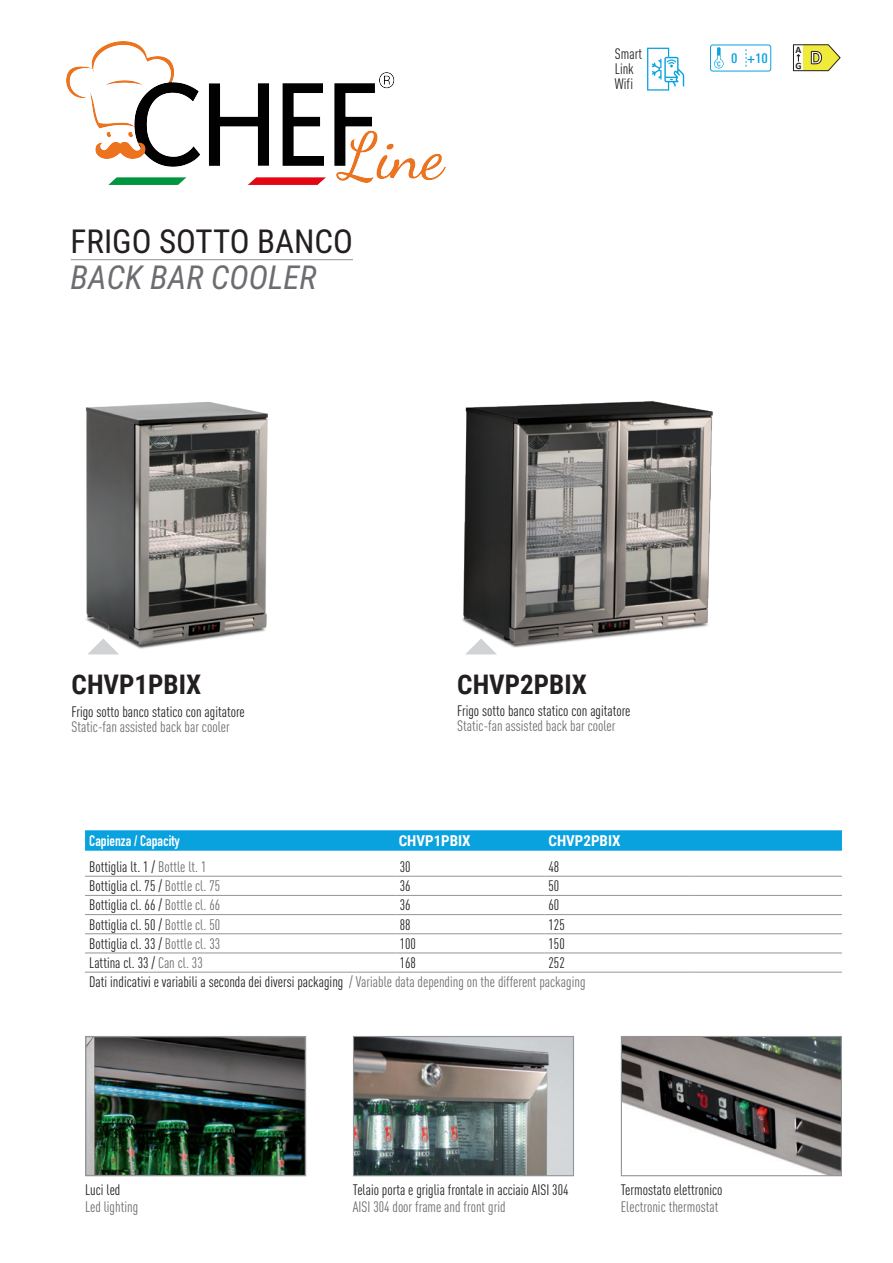
<style>
.page{position:relative;width:893px;height:1263px;background:#fff}
.page>*{position:absolute;margin:0;border:0;box-sizing:border-box;transform-origin:0 0}
.t1{font:33px "Roboto Condensed";color:#231f20}
.t2{font:italic 33px "Roboto Condensed";color:#6c6d70}
.t3{font:700 27px "Roboto Condensed";color:#231f20}
.t4{font:15px "DIN Cond";color:#231f20}
.t5{font:15px "DIN Cond";color:#6c6d70}
.t6{font:700 15px "Roboto Condensed";color:#fff}
.t7{font:700 15px "DIN Condensed";color:#fff}
.t8{font:500 condensed 13.5px "Linotype Univers";color:#0aa2de}
.t9{font:700 9.75px "Calibri";color:#231f20}
.s1{color:#6c6d70}
</style>
<div class="page">
<img style="left:462px;top:401px;width:251px;height:247px">
<img style="left:86px;top:401px;width:182px;height:254px">
<svg style="left:85px;top:830px;width:757px;height:21px;background:#10a4de"></svg>
<hr style="left:85px;top:876px;width:310px;height:1px;background:#939598">
<hr style="left:395px;top:876px;width:149px;height:1px;background:#939598">
<hr style="left:544px;top:876px;width:149px;height:1px;background:#939598">
<hr style="left:693px;top:876px;width:149px;height:1px;background:#939598">
<hr style="left:85px;top:895px;width:310px;height:1px;background:#939598">
<hr style="left:395px;top:895px;width:149px;height:1px;background:#939598">
<hr style="left:544px;top:895px;width:149px;height:1px;background:#939598">
<hr style="left:693px;top:895px;width:149px;height:1px;background:#939598">
<hr style="left:85px;top:914px;width:310px;height:1px;background:#939598">
<hr style="left:395px;top:914px;width:149px;height:1px;background:#939598">
<hr style="left:544px;top:914px;width:149px;height:1px;background:#939598">
<hr style="left:693px;top:914px;width:149px;height:1px;background:#939598">
<hr style="left:85px;top:933px;width:310px;height:1px;background:#939598">
<hr style="left:395px;top:933px;width:149px;height:1px;background:#939598">
<hr style="left:544px;top:933px;width:149px;height:1px;background:#939598">
<hr style="left:693px;top:933px;width:149px;height:1px;background:#939598">
<hr style="left:85px;top:952px;width:310px;height:1px;background:#939598">
<hr style="left:395px;top:952px;width:149px;height:1px;background:#939598">
<hr style="left:544px;top:952px;width:149px;height:1px;background:#939598">
<hr style="left:693px;top:952px;width:149px;height:1px;background:#939598">
<hr style="left:395px;top:972px;width:149px;height:1px;background:#939598">
<hr style="left:544px;top:972px;width:149px;height:1px;background:#939598">
<hr style="left:693px;top:972px;width:149px;height:1px;background:#939598">
<hr style="left:85px;top:972px;width:310px;height:1px;background:#939598">
<img style="left:87px;top:1038px;width:217px;height:136px">
<div style="left:85px;top:1036px;width:221px;height:140px;border:1px solid #939598"></div>
<img style="left:355px;top:1038px;width:217px;height:136px">
<div style="left:353px;top:1036px;width:221px;height:140px;border:1px solid #939598"></div>
<img style="left:623px;top:1038px;width:217px;height:136px">
<div style="left:621px;top:1036px;width:221px;height:140px;border:1px solid #939598"></div>
<svg style="left:793px;top:44px;width:47px;height:27px"></svg>
<svg style="left:647px;top:48px;width:37px;height:43px"></svg>
<svg style="left:714px;top:47px;width:10px;height:21px"></svg>
<svg style="left:746px;top:49px;width:1px;height:18px"></svg>
<div style="left:710px;top:45px;width:61px;height:26px;border:1px solid #0aa2de;border-radius:2px"></div>
<svg style="left:87px;top:638px;width:32px;height:16px"></svg>
<svg style="left:465px;top:638px;width:32px;height:16px"></svg>
<hr style="left:71px;top:259px;width:282px;height:1px;background:#939598">
<img style="left:67px;top:42px;width:378px;height:142px">
<p class="t1" style="left:71px;top:218px;width:284px">FRIGO SOTTO BANCO</p>
<p class="t2" style="left:71px;top:254px;width:247px">BACK BAR COOLER</p>
<p class="t9" style="left:795px;top:43px;width:7px">A</p>
<p class="t4" style="left:615px;top:45px;width:29px">Smart</p>
<p class="t9" style="left:795px;top:59px;width:28px">G <sup>D</sup></p>
<p class="t8" style="left:731px;top:51px;width:8px">0</p>
<p class="t8" style="left:747px;top:51px;width:22px">+10</p>
<p class="t4" style="left:615px;top:60px;width:20px">Link</p>
<p class="t4" style="left:615px;top:75px;width:20px">Wifi</p>
<p class="t3" style="left:72px;top:665px;width:131px">CHVP1PBIX</p>
<p class="t4" style="left:72px;top:703px;width:175px">Frigo sotto banco statico con agitatore</p>
<p class="t5" style="left:72px;top:718px;width:160px">Static-fan assisted back bar cooler</p>
<h2 class="t3" style="left:457px;top:665px;width:131px">CHVP2PBIX</h2>
<p class="t4" style="left:457px;top:702px;width:175px">Frigo sotto banco statico con agitatore</p>
<p class="t5" style="left:457px;top:717px;width:160px">Static-fan assisted back bar cooler</p>
<p class="t7" style="left:89px;top:830px;width:92px">Capienza / Capacity</p>
<p class="t6" style="left:399px;top:830px;width:73px">CHVP1PBIX</p>
<p class="t6" style="left:549px;top:830px;width:73px">CHVP2PBIX</p>
<p class="t4" style="left:89px;top:858px;width:119px">Bottiglia lt. 1 / <span class="s1">Bottle lt. 1</span></p>
<p class="t4" style="left:400px;top:858px;width:12px">30</p>
<p class="t4" style="left:549px;top:858px;width:12px">48</p>
<p class="t4" style="left:89px;top:877px;width:132px">Bottiglia cl. 75 / <span class="s1">Bottle cl. 75</span></p>
<p class="t4" style="left:400px;top:877px;width:12px">36</p>
<p class="t4" style="left:549px;top:877px;width:12px">50</p>
<p class="t4" style="left:89px;top:896px;width:132px">Bottiglia cl. 66 / <span class="s1">Bottle cl. 66</span></p>
<p class="t4" style="left:400px;top:896px;width:12px">36</p>
<p class="t4" style="left:549px;top:896px;width:12px">60</p>
<p class="t4" style="left:89px;top:915px;width:132px">Bottiglia cl. 50 / <span class="s1">Bottle cl. 50</span></p>
<p class="t4" style="left:400px;top:915px;width:12px">88</p>
<p class="t4" style="left:549px;top:915px;width:18px">125</p>
<p class="t4" style="left:89px;top:935px;width:132px">Bottiglia cl. 33 / <span class="s1">Bottle cl. 33</span></p>
<p class="t4" style="left:400px;top:935px;width:18px">100</p>
<p class="t4" style="left:549px;top:935px;width:18px">150</p>
<p class="t4" style="left:89px;top:954px;width:115px">Lattina cl. 33 / <span class="s1">Can cl. 33</span></p>
<p class="t4" style="left:400px;top:954px;width:18px">168</p>
<p class="t4" style="left:549px;top:954px;width:18px">252</p>
<p class="t4" style="left:89px;top:973px;width:498px">Dati indicativi e variabili a seconda dei diversi packaging <span class="s1">/ Variable data depending on the different packaging</span></p>
<p class="t4" style="left:85px;top:1181px;width:37px">Luci led</p>
<p class="t5" style="left:85px;top:1198px;width:55px">Led lighting</p>
<p class="t4" style="left:353px;top:1181px;width:217px">Telaio porta e griglia frontale in acciaio AISI 304</p>
<p class="t5" style="left:353px;top:1198px;width:154px">AISI 304 door frame and front grid</p>
<p class="t4" style="left:621px;top:1181px;width:103px">Termostato elettronico</p>
<p class="t5" style="left:621px;top:1198px;width:99px">Electronic thermostat</p>
</div>
